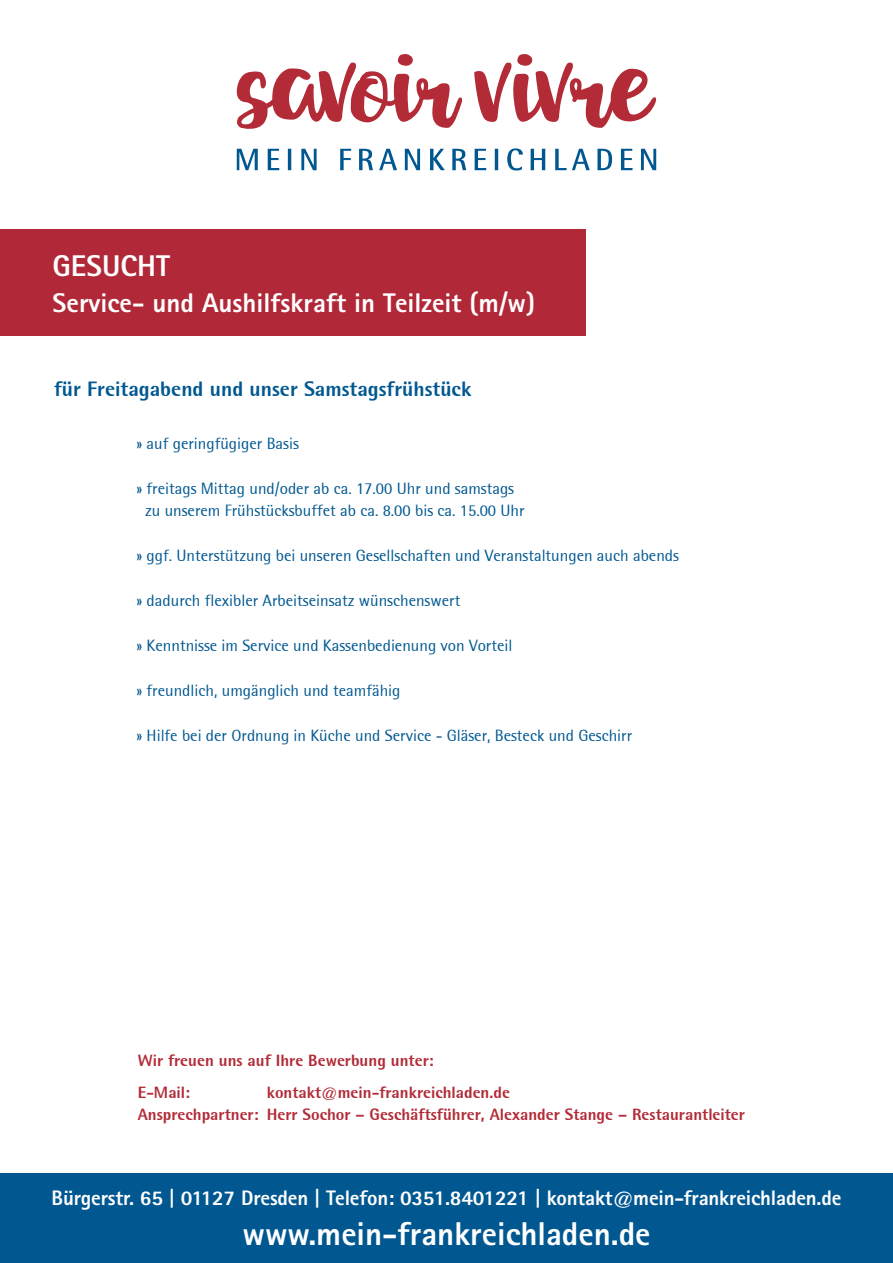
<style>
.page{position:relative;width:893px;height:1263px;background:#fff}
.page>*{position:absolute;margin:0;border:0;box-sizing:border-box;transform-origin:0 0}
.t1{font:800 33px "Rotis Sans Serif";color:#fff}
.t2{font:800 30px "Rotis Sans Serif";color:#fff}
.t3{font:800 27px "Rotis Sans Serif";color:#fff}
.t4{font:800 21px "Rotis Sans Serif";letter-spacing:-.01em;color:#fff}
.t5{font:800 21px "AT Rotis Semi Sans";color:#015891}
.t6{font:16.5px/22.5px "AT Rotis Semi Sans";color:#015891}
.t7{font:800 16.5px/31.5px "AT Rotis Semi Sans";color:#b22b37}
</style>
<div class="page">
<div style="left:0;top:1173px;width:893px;height:90px;background:#015891"></div>
<svg style="left:237px;top:148px;width:419px;height:23px"></svg>
<svg style="left:236px;top:54px;width:227px;height:75px"></svg>
<svg style="left:474px;top:54px;width:183px;height:74px"></svg>
<div style="left:0;top:229px;width:585px;height:106px;background:#b12938"></div>
<h2 class="t2" style="left:53px;top:247px;width:119px">GESUCHT</h2>
<h3 class="t3" style="left:53px;top:286px;width:484px">Service- und Aushilfskraft in Teilzeit (m/w)</h3>
<p class="t5" style="left:54px;top:376px;width:419px">für Freitagabend und unser Samstagsfrühstück</p>
<p class="t6" style="left:136px;top:432px;width:164px">» auf geringfügiger Basis</p>
<p class="t6" style="left:145px;top:477px;width:381px;text-indent:-9px">» freitags Mittag und/oder ab ca. 17.00 Uhr und samstags zu unserem Frühstücksbuffet ab ca. 8.00 bis ca. 15.00 Uhr</p>
<p class="t6" style="left:136px;top:544px;width:544px">» ggf. Unterstützung bei unseren Gesellschaften und Veranstaltungen auch abends</p>
<p class="t6" style="left:136px;top:589px;width:325px">» dadurch flexibler Arbeitseinsatz wünschenswert</p>
<p class="t6" style="left:136px;top:634px;width:377px">» Kenntnisse im Service und Kassenbedienung von Vorteil</p>
<p class="t6" style="left:136px;top:679px;width:265px">» freundlich, umgänglich und teamfähig</p>
<p class="t6" style="left:136px;top:724px;width:497px">» Hilfe bei der Ordnung in Küche und Service - Gläser, Besteck und Geschirr</p>
<p class="t7" style="left:138px;top:1045px;width:297px">Wir freuen uns auf Ihre Bewerbung unter:<br>E-Mail:</p>
<p class="t7" style="left:138px;top:1081px;width:609px;line-height:22.5px;text-indent:129px">kontakt@mein-frankreichladen.de<br>Ansprechpartner: Herr Sochor – Geschäftsführer, Alexander Stange – Restaurantleiter</p>
<p class="t4" style="left:52px;top:1185px;width:791px">Bürgerstr. 65 | 01127 Dresden | Telefon: 0351.8401221 | kontakt@mein-frankreichladen.de</p>
<h1 class="t1" style="left:242px;top:1212px;width:410px">www.mein-frankreichladen.de</h1>
</div>
